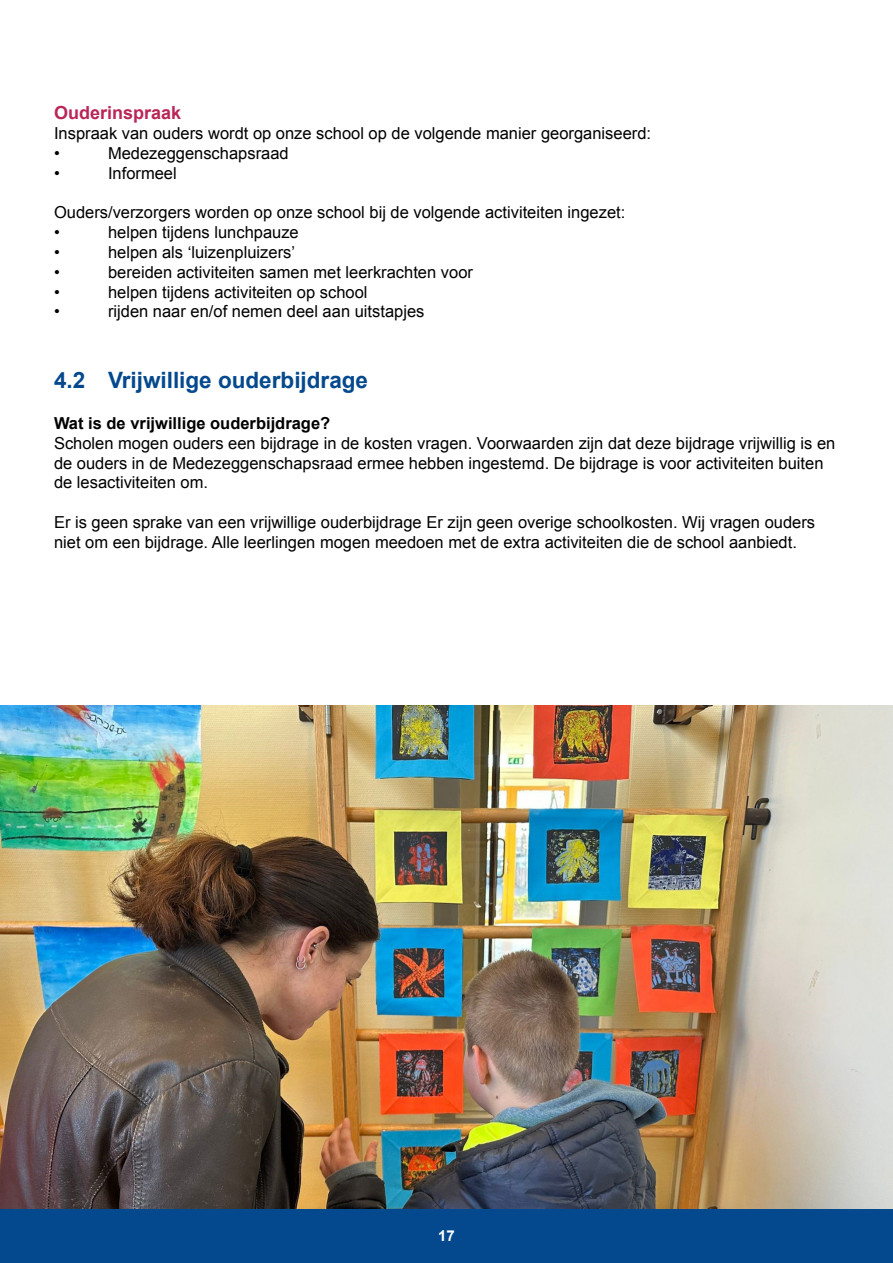
<style>
.page{position:relative;width:893px;height:1263px;background:#fff}
.page>*{position:absolute;margin:0;border:0;box-sizing:border-box;transform-origin:0 0}
.t1{font:700 22.5px "Arial";color:#04488d}
.t2{font:700 18px "Arial";color:#b92656}
.t3{font:16.5px/19.8px "Arial";color:#000}
.t4{font:700 16.5px "Arial";color:#000}
.t5{font:700 15px "Arial";color:#fff}
</style>
<div class="page">
<div style="left:0;top:1209px;width:893px;height:54px;background:#04488d"></div>
<img style="left:0;top:705px;width:893px;height:504px">
<p class="t2" style="left:54px;top:101px;width:129px">Ouderinspraak</p>
<p class="t3" style="left:54px;top:124px;width:599px">Inspraak van ouders wordt op onze school op de volgende manier georganiseerd: •</p>
<p class="t3" style="left:108px;top:143px;width:182px">Medezeggenschapsraad</p>
<p class="t3" style="left:54px;top:163px;width:7px">•</p>
<p class="t3" style="left:108px;top:163px;width:70px">Informeel</p>
<p class="t3" style="left:54px;top:203px;width:573px">Ouders/verzorgers worden op onze school bij de volgende activiteiten ingezet: •</p>
<p class="t3" style="left:108px;top:223px;width:192px">helpen tijdens lunchpauze</p>
<p class="t3" style="left:54px;top:242px;width:7px">•</p>
<p class="t3" style="left:108px;top:242px;width:189px">helpen als ‘luizenpluizers’</p>
<p class="t3" style="left:54px;top:262px;width:7px">•</p>
<p class="t3" style="left:108px;top:262px;width:366px">bereiden activiteiten samen met leerkrachten voor</p>
<p class="t3" style="left:54px;top:282px;width:7px">•</p>
<p class="t3" style="left:108px;top:282px;width:261px">helpen tijdens activiteiten op school</p>
<p class="t3" style="left:54px;top:302px;width:7px">•</p>
<p class="t3" style="left:108px;top:302px;width:318px">rijden naar en/of nemen deel aan uitstapjes</p>
<h1 class="t1" style="left:54px;top:365px;width:316px">4.2 Vrijwillige ouderbijdrage</h1>
<p class="t4" style="left:54px;top:412px;width:278px">Wat is de vrijwillige ouderbijdrage?</p>
<p class="t3" style="left:54px;top:433px;width:783px">Scholen mogen ouders een bijdrage in de kosten vragen. Voorwaarden zijn dat deze bijdrage vrijwillig is en de ouders in de Medezeggenschapsraad ermee hebben ingestemd. De bijdrage is voor activiteiten buiten de lesactiviteiten om.</p>
<p class="t3" style="left:54px;top:512px;width:763px">Er is geen sprake van een vrijwillige ouderbijdrage Er zijn geen overige schoolkosten. Wij vragen ouders niet om een bijdrage. Alle leerlingen mogen meedoen met de extra activiteiten die de school aanbiedt.</p>
<p class="t5" style="left:438px;top:1226px;width:18px">17</p>
</div>
